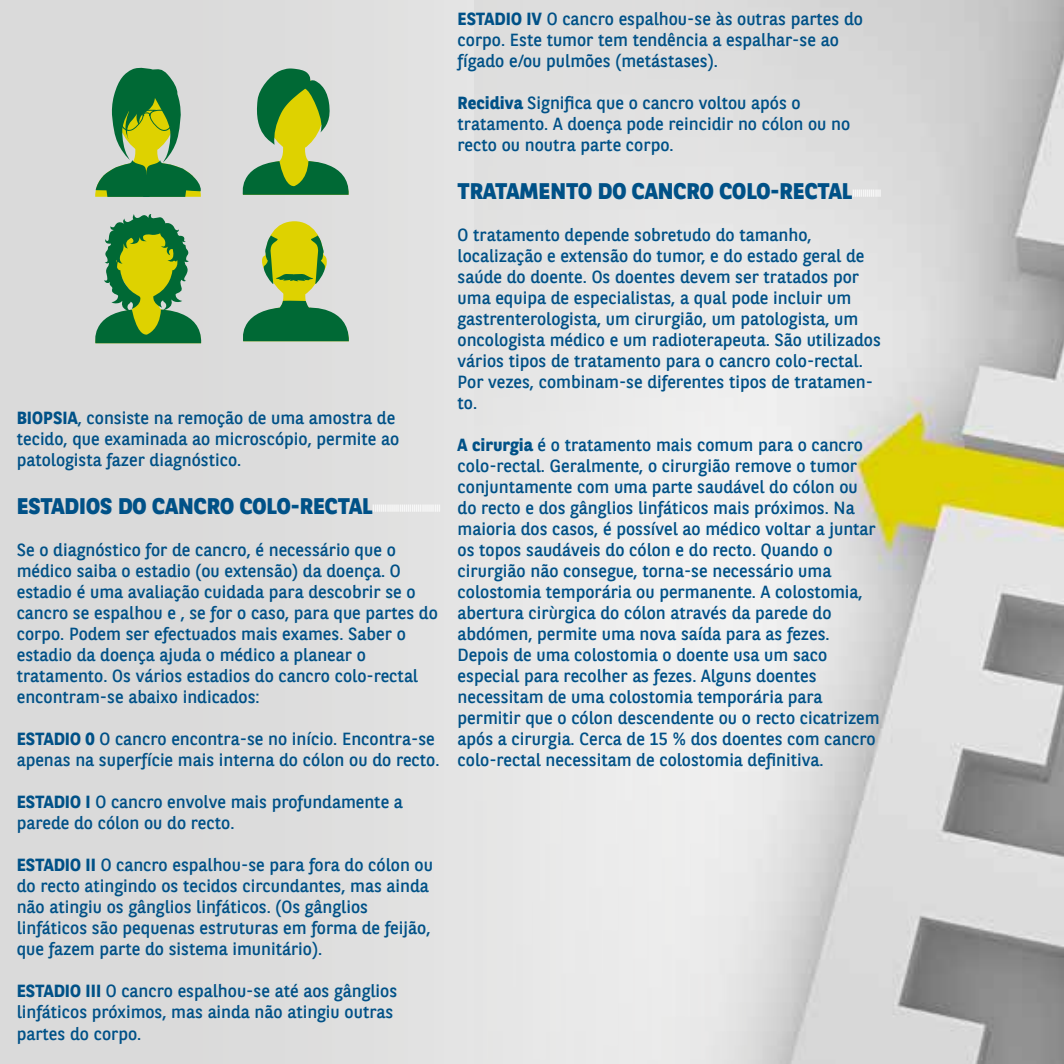
<style>
.page{position:relative;width:1064px;height:1064px;background:#fff}
.page>*{position:absolute;margin:0;border:0;box-sizing:border-box;transform-origin:0 0}
.t1{font:800 22.5px "BNPP Sans";color:#005187}
.t2{font:17.5px/21px "BNPP Sans";color:#005187}
.t3{font:700 7.25px "BNPP Sans";color:#fff}
.s1{font-weight:700}
</style>
<div class="page">
<img style="left:806px;top:0;width:257px;height:1063px">
<div style="left:0;top:0;width:806px;height:1063px;background:linear-gradient(to right,#d7d7d7,#ebebeb)"></div>
<svg style="left:95px;top:66px;width:106px;height:131px;background:#79a672"></svg>
<svg style="left:237px;top:68px;width:113px;height:127px;background:#8eb176"></svg>
<svg style="left:90px;top:214px;width:112px;height:129px;background:#81a963"></svg>
<div style="left:265px;top:221px;width:58px;height:77px;background:#ded200;border-radius:50%"></div>
<svg style="left:237px;top:235px;width:112px;height:106px"></svg>
<p class="t2" style="left:17px;top:406px;width:384px"><span class="s1">BIOPSIA</span>, consiste na remoção de uma amostra de tecido, que examinada ao microscópio, permite ao patologista fazer diagnóstico.</p>
<p class="t1" style="left:17px;top:490px;width:357px">ESTADIOS DO CANCRO COLO-RECTAL</p>
<p class="t3" style="left:372px;top:502px;width:69px">|||||||||||||||||||||||||||||||||</p>
<p class="t2" style="left:17px;top:538px;width:422px">Se o diagnóstico for de cancro, é necessário que o médico saiba o estadio (ou extensão) da doença. O estadio é uma avaliação cuidada para descobrir se o cancro se espalhou e , se for o caso, para que partes do corpo. Podem ser efectuados mais exames. Saber o estadio da doença ajuda o médico a planear o tratamento. Os vários estadios do cancro colo-rectal encontram-se abaixo indicados:</p>
<p class="t2" style="left:17px;top:727px;width:424px"><span class="s1">ESTADIO 0</span> O cancro encontra-se no início. Encontra-se apenas na superfície mais interna do cólon ou do recto.</p>
<p class="t2" style="left:17px;top:790px;width:387px"><span class="s1">ESTADIO I</span> O cancro envolve mais profundamente a parede do cólon ou do recto.</p>
<p class="t2" style="left:17px;top:853px;width:417px"><span class="s1">ESTADIO II</span> O cancro espalhou-se para fora do cólon ou do recto atingindo os tecidos circundantes, mas ainda não atingiu os gânglios linfáticos. (Os gânglios linfáticos são pequenas estruturas em forma de feijão, que fazem parte do sistema imunitário).</p>
<p class="t2" style="left:17px;top:979px;width:382px"><span class="s1">ESTADIO III</span> O cancro espalhou-se até aos gânglios linfáticos próximos, mas ainda não atingiu outras partes do corpo.</p>
<p class="t2" style="left:457px;top:7px;width:407px"><span class="s1">ESTADIO IV</span> O cancro espalhou-se às outras partes do corpo. Este tumor tem tendência a espalhar-se ao fígado e/ou pulmões (metástases).</p>
<p class="t2" style="left:457px;top:91px;width:394px"><span class="s1">Recidiva</span> Significa que o cancro voltou após o tratamento. A doença pode reincidir no cólon ou no recto ou noutra parte corpo.</p>
<p class="t1" style="left:457px;top:175px;width:396px">TRATAMENTO DO CANCRO COLO-RECTAL</p>
<p class="t3" style="left:852px;top:187px;width:30px">||||||||||||||</p>
<p class="t2" style="left:457px;top:223px;width:425px">O tratamento depende sobretudo do tamanho, localização e extensão do tumor, e do estado geral de saúde do doente. Os doentes devem ser tratados por uma equipa de especialistas, a qual pode incluir um gastrenterologista, um cirurgião, um patologista, um oncologista médico e um radioterapeuta. São utilizados vários tipos de tratamento para o cancro colo-rectal.<br>Por vezes, combinam-se diferentes tipos de tratamen&shy;to.</p>
<p class="t2" style="left:457px;top:433px;width:423px"><span class="s1">A cirurgia</span> é o tratamento mais comum para o cancro colo-rectal. Geralmente, o cirurgião remove o tumor conjuntamente com uma parte saudável do cólon ou do recto e dos gânglios linfáticos mais próximos. Na maioria dos casos, é possível ao médico voltar a juntar os topos saudáveis do cólon e do recto. Quando o cirurgião não consegue, torna-se necessário uma colostomia temporária ou permanente. A colostomia, abertura cirùrgica do cólon através da parede do abdómen, permite uma nova saída para as fezes.<br>Depois de uma colostomia o doente usa um saco especial para recolher as fezes. Alguns doentes necessitam de uma colostomia temporária para permitir que o cólon descendente ou o recto cicatrizem após a cirurgia. Cerca de 15 % dos doentes com cancro colo-rectal necessitam de colostomia definitiva.</p>
</div>
